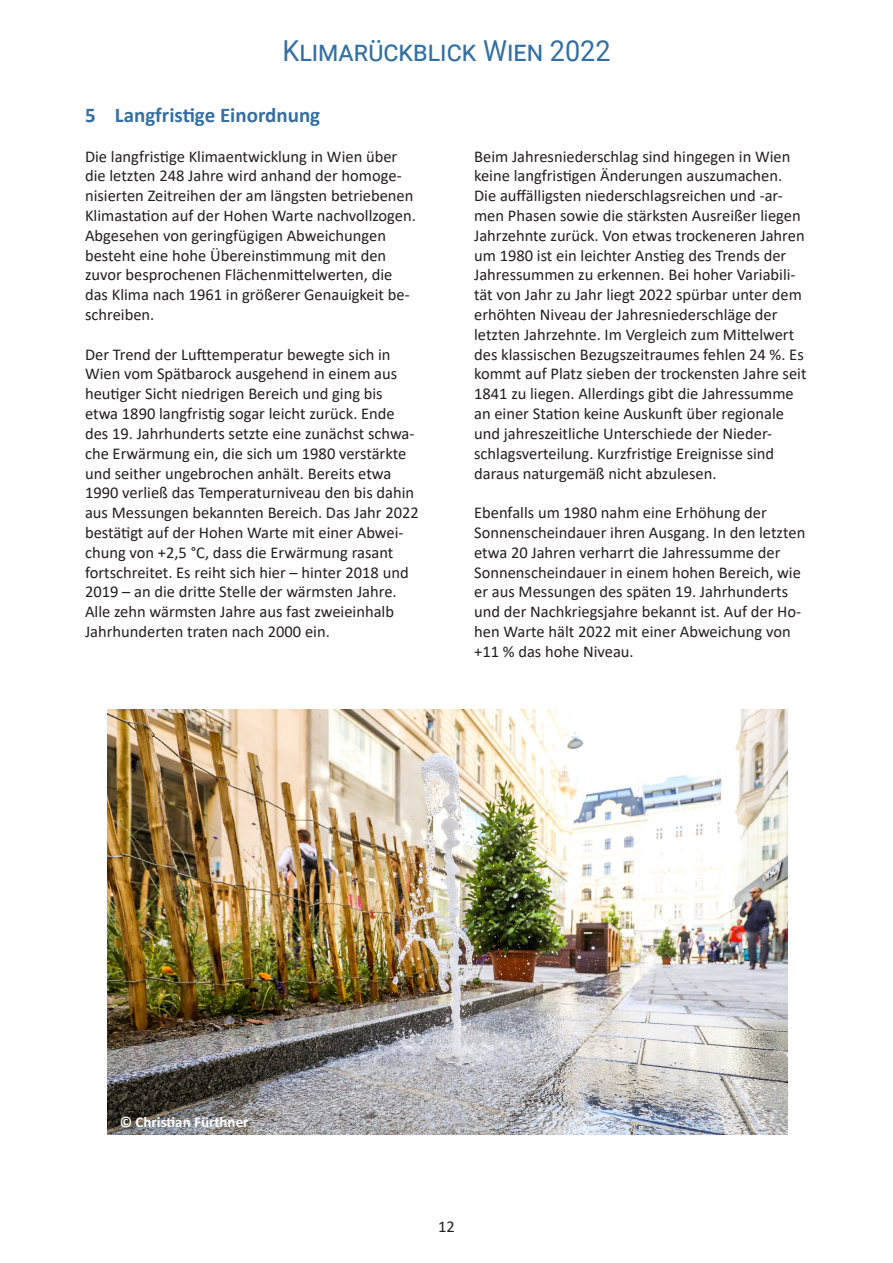
<style>
.page{position:relative;width:893px;height:1263px;background:#fff}
.page>*{position:absolute;margin:0;border:0;box-sizing:border-box;transform-origin:0 0}
.t1{font:28.95px "Roboto";color:#346fa2;scale:.93 1}
.t2{font:700 21px "Calibri";color:#346fa2}
.t3{font:16.5px/19.8px "Calibri";color:#231f20}
.t4{font:700 15px "Calibri";color:#fff}
</style>
<div class="page">
<img style="left:107px;top:710px;width:680px;height:425px">
<h1 class="t1" style="left:282px;top:30px;width:354px">Klimarückblick Wien 2022</h1>
<h1 class="t2" style="left:85px;top:100px;width:237px">5 Langfristige Einordnung</h1>
<p class="t3" style="left:85px;top:146px;width:332px">Die langfristige Klimaentwicklung in Wien über die letzten 248 Jahre wird anhand der homoge&shy;nisierten Zeitreihen der am längsten betriebenen Klimastation auf der Hohen Warte nachvollzogen.<br>Abgesehen von geringfügigen Abweichungen besteht eine hohe Übereinstimmung mit den zuvor besprochenen Flächenmittelwerten, die das Klima nach 1961 in größerer Genauigkeit be&shy;schreiben.</p>
<p class="t3" style="left:85px;top:344px;width:335px">Der Trend der Lufttemperatur bewegte sich in Wien vom Spätbarock ausgehend in einem aus heutiger Sicht niedrigen Bereich und ging bis etwa 1890 langfristig sogar leicht zurück. Ende des 19. Jahrhunderts setzte eine zunächst schwa&shy;che Erwärmung ein, die sich um 1980 verstärkte und seither ungebrochen anhält. Bereits etwa 1990 verließ das Temperaturniveau den bis dahin aus Messungen bekannten Bereich. Das Jahr 2022 bestätigt auf der Hohen Warte mit einer Abwei&shy;chung von +2,5 °C, dass die Erwärmung rasant fortschreitet. Es reiht sich hier – hinter 2018 und 2019 – an die dritte Stelle der wärmsten Jahre.<br>Alle zehn wärmsten Jahre aus fast zweieinhalb Jahrhunderten traten nach 2000 ein.</p>
<p class="t3" style="left:474px;top:146px;width:334px">Beim Jahresniederschlag sind hingegen in Wien keine langfristigen Änderungen auszumachen.<br>Die auffälligsten niederschlagsreichen und -ar&shy;men Phasen sowie die stärksten Ausreißer liegen Jahrzehnte zurück. Von etwas trockeneren Jahren um 1980 ist ein leichter Anstieg des Trends der Jahressummen zu erkennen. Bei hoher Variabili&shy;tät von Jahr zu Jahr liegt 2022 spürbar unter dem erhöhten Niveau der Jahresniederschläge der letzten Jahrzehnte. Im Vergleich zum Mittelwert des klassischen Bezugszeitraumes fehlen 24 %. Es kommt auf Platz sieben der trockensten Jahre seit 1841 zu liegen. Allerdings gibt die Jahressumme an einer Station keine Auskunft über regionale und jahreszeitliche Unterschiede der Nieder&shy;schlagsverteilung. Kurzfristige Ereignisse sind daraus naturgemäß nicht abzulesen.</p>
<p class="t3" style="left:474px;top:502px;width:333px">Ebenfalls um 1980 nahm eine Erhöhung der Sonnenscheindauer ihren Ausgang. In den letzten etwa 20 Jahren verharrt die Jahressumme der Sonnenscheindauer in einem hohen Bereich, wie er aus Messungen des späten 19. Jahrhunderts und der Nachkriegsjahre bekannt ist. Auf der Ho&shy;hen Warte hält 2022 mit einer Abweichung von +11 % das hohe Niveau.</p>
<p class="t4" style="left:120px;top:1112px;width:130px">© Christian Fürthner</p>
<p class="t3" style="left:438px;top:1216px;width:18px">12</p>
</div>
